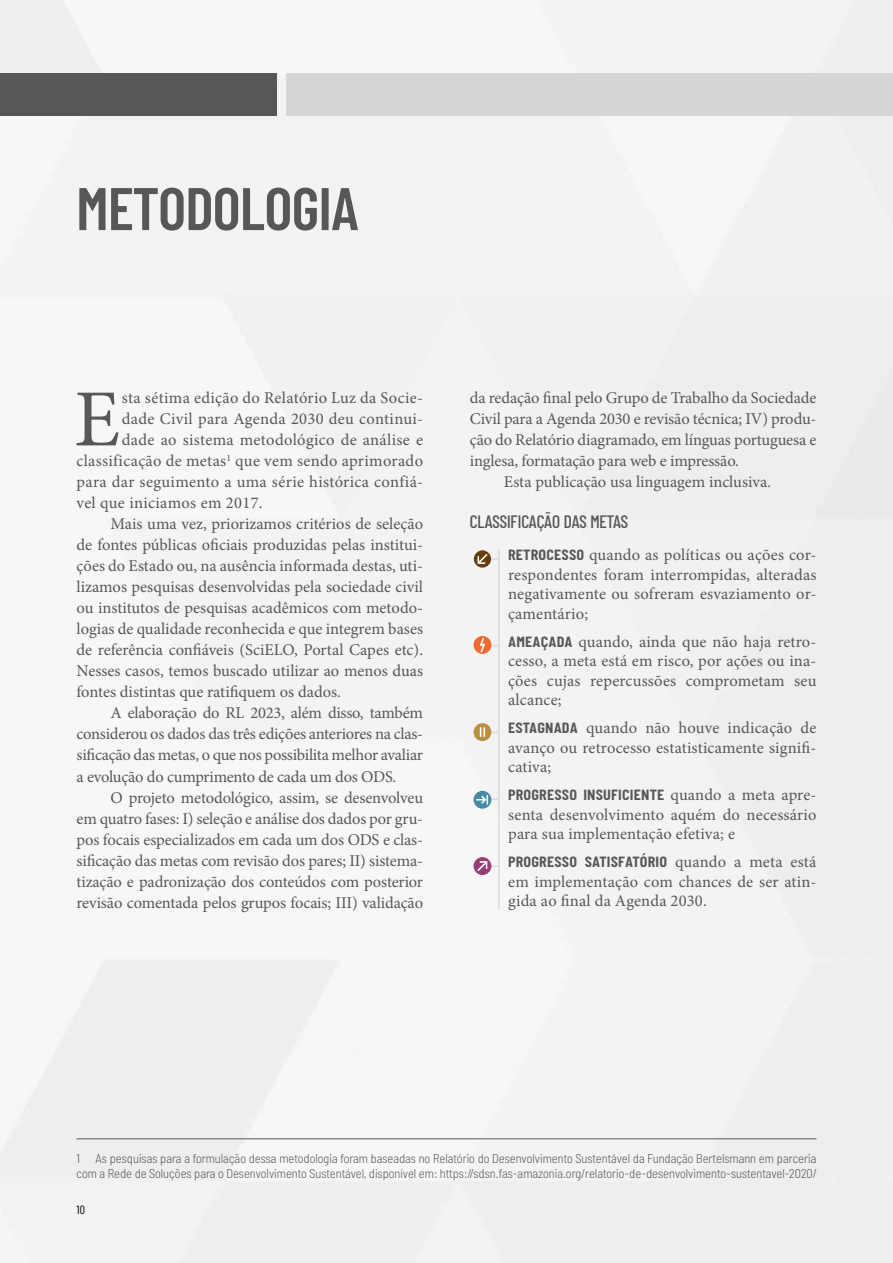
<style>
.page{position:relative;width:893px;height:1263px;background:#fff}
.page>*{position:absolute;margin:0;border:0;box-sizing:border-box;transform-origin:0 0}
.t1{font:81.15px "Minion Pro";color:#575756}
.t2{font:600 60px "Barlow Condensed";color:#575756}
.t3{font:600 18px "Barlow Condensed";letter-spacing:.01em;color:#575756}
.t4{font:500 18px "Barlow Condensed";color:#575756}
.t5{font:16.5px/19.5px "Minion Pro";color:#575756;text-align:justify}
.t6{font:16.5px "Minion Pro";letter-spacing:.02em;color:#575756}
.t7{font:300 semi-condensed 12.75px/15.3px "Barlow";color:#575756}
.t8{font:12px "Barlow Condensed";color:#000}
.s1{font-family:"Barlow Condensed";font-weight:600;font-size:18px}
.s2{font-family:"Minion Pro";font-weight:400;font-size:16.5px}
</style>
<div class="page">
<div style="left:0;top:73px;width:277px;height:43px;background:#575756"></div>
<div style="left:287px;top:73px;width:606px;height:43px;background:#d6d6d6"></div>
<hr style="left:77px;top:1138px;width:739px;height:1px;background:#575756">
<hr style="left:498px;top:550px;width:2px;height:359px;background:#dadada">
<svg style="left:474px;top:550px;width:17px;height:18px"></svg>
<svg style="left:477px;top:554px;width:21px;height:10px"></svg>
<div style="left:473px;top:636px;width:18px;height:18px;background:#ed6a30;border-radius:50%"></div>
<svg style="left:480px;top:638px;width:18px;height:14px"></svg>
<svg style="left:473px;top:723px;width:18px;height:18px"></svg>
<svg style="left:480px;top:727px;width:18px;height:10px"></svg>
<div style="left:473px;top:791px;width:18px;height:18px;background:#478ba3;border-radius:50%"></div>
<svg style="left:476px;top:795px;width:22px;height:10px"></svg>
<div style="left:473px;top:857px;width:18px;height:18px;background:#973f74;border-radius:50%"></div>
<svg style="left:477px;top:861px;width:21px;height:10px"></svg>
<h2 class="t2" style="left:77px;top:166px;width:284px">METODOLOGIA</h2>
<h1 class="t1" style="left:74px;top:365px;width:48px">E</h1>
<p class="t6" style="left:122px;top:387px;width:303px">sta sétima edição do Relatório Luz da Socie-</p>
<p class="t6" style="left:122px;top:408px;width:303px">dade Civil para Agenda 2030 deu continui-</p>
<p class="t6" style="left:122px;top:429px;width:303px">dade ao sistema metodológico de análise e</p>
<p class="t6" style="left:77px;top:450px;width:348px">classificação de metas<sup>1</sup> que vem sendo aprimorado</p>
<p class="t6" style="left:77px;top:471px;width:348px">para dar seguimento a uma série histórica confiá-</p>
<p class="t6" style="left:77px;top:492px;width:188px">vel que iniciamos em 2017.</p>
<p class="t5" style="left:111px;top:514px;width:314px">Mais uma vez, priorizamos critérios de seleção</p>
<p class="t5" style="left:77px;top:535px;width:348px">de fontes públicas oficiais produzidas pelas institui-</p>
<p class="t5" style="left:77px;top:556px;width:348px">ções do Estado ou, na ausência informada destas, uti-</p>
<p class="t5" style="left:77px;top:577px;width:348px">lizamos pesquisas desenvolvidas pela sociedade civil</p>
<p class="t5" style="left:77px;top:598px;width:348px">ou institutos de pesquisas acadêmicos com metodo-</p>
<p class="t5" style="left:77px;top:619px;width:348px">logias de qualidade reconhecida e que integrem bases</p>
<p class="t5" style="left:77px;top:640px;width:348px">de referência confiáveis (SciELO, Portal Capes etc).</p>
<p class="t5" style="left:77px;top:661px;width:348px">Nesses casos, temos buscado utilizar ao menos duas</p>
<p class="t5" style="left:77px;top:682px;width:266px">fontes distintas que ratifiquem os dados.</p>
<p class="t5" style="left:111px;top:703px;width:314px">A elaboração do RL 2023, além disso, também</p>
<p class="t5" style="left:77px;top:724px;width:348px">considerou os dados das três edições anteriores na clas-</p>
<p class="t5" style="left:77px;top:745px;width:348px">sificação das metas, o que nos possibilita melhor avaliar</p>
<p class="t5" style="left:77px;top:766px;width:321px">a evolução do cumprimento de cada um dos ODS.</p>
<p class="t5" style="left:111px;top:787px;width:314px">O projeto metodológico, assim, se desenvolveu</p>
<p class="t5" style="left:77px;top:808px;width:348px">em quatro fases: I) seleção e análise dos dados por gru-</p>
<p class="t5" style="left:77px;top:829px;width:348px">pos focais especializados em cada um dos ODS e clas-</p>
<p class="t5" style="left:77px;top:850px;width:348px">sificação das metas com revisão dos pares; II) sistema-</p>
<p class="t5" style="left:77px;top:871px;width:348px">tização e padronização dos conteúdos com posterior</p>
<p class="t5" style="left:77px;top:892px;width:348px">revisão comentada pelos grupos focais; III) validação</p>
<p class="t5" style="left:470px;top:388px;width:348px">da redação final pelo Grupo de Trabalho da Sociedade</p>
<p class="t5" style="left:470px;top:409px;width:348px">Civil para a Agenda 2030 e revisão técnica; IV) produ-</p>
<p class="t5" style="left:470px;top:430px;width:348px">ção do Relatório diagramado, em línguas portuguesa e</p>
<p class="t5" style="left:470px;top:451px;width:270px">inglesa, formatação para web e impressão.</p>
<p class="t5" style="left:504px;top:472px;width:269px">Esta publicação usa linguagem inclusiva.</p>
<p class="t4" style="left:470px;top:509px;width:160px">CLASSIFICAÇÃO DAS METAS</p>
<p class="t5" style="left:508px;top:545px;width:310px"><span class="s1">retrocesso</span> quando as políticas ou ações cor&shy;respondentes foram interrompidas, alteradas negativamente ou sofreram esvaziamento or&shy;çamentário;</p>
<p class="t5" style="left:508px;top:632px;width:310px"><span class="s1">ameaçada</span> quando, ainda que não haja retro&shy;cesso, a meta está em risco, por ações ou ina&shy;ções cujas repercussões comprometam seu alcance;</p>
<p class="t5" style="left:508px;top:718px;width:310px"><span class="s1">estagnada</span> quando não houve indicação de avanço ou retrocesso estatisticamente signifi&shy;cativa;</p>
<p class="t3" style="left:508px;top:781px;width:310px">progresso insuficiente <span class="s2">quando a meta apre-</span></p>
<p class="t5" style="left:508px;top:805px;width:310px">senta desenvolvimento aquém do necessário para sua implementação efetiva; e</p>
<p class="t3" style="left:508px;top:848px;width:310px">progresso satisfatório <span class="s2">quando a meta está</span></p>
<p class="t5" style="left:508px;top:872px;width:310px">em implementação com chances de ser atin&shy;gida ao final da Agenda 2030.</p>
<p class="t7" style="left:77px;top:1149px;width:741px">1 As pesquisas para a formulação dessa metodologia foram baseadas no Relatório do Desenvolvimento Sustentável da Fundação Bertelsmann em parceria com a Rede de Soluções para o Desenvolvimento Sustentável, disponível em: https://sdsn.fas-amazonia.org/relatorio-de-desenvolvimento-sustentavel-2020/</p>
<p class="t8" style="left:77px;top:1201px;width:10px">10</p>
</div>
